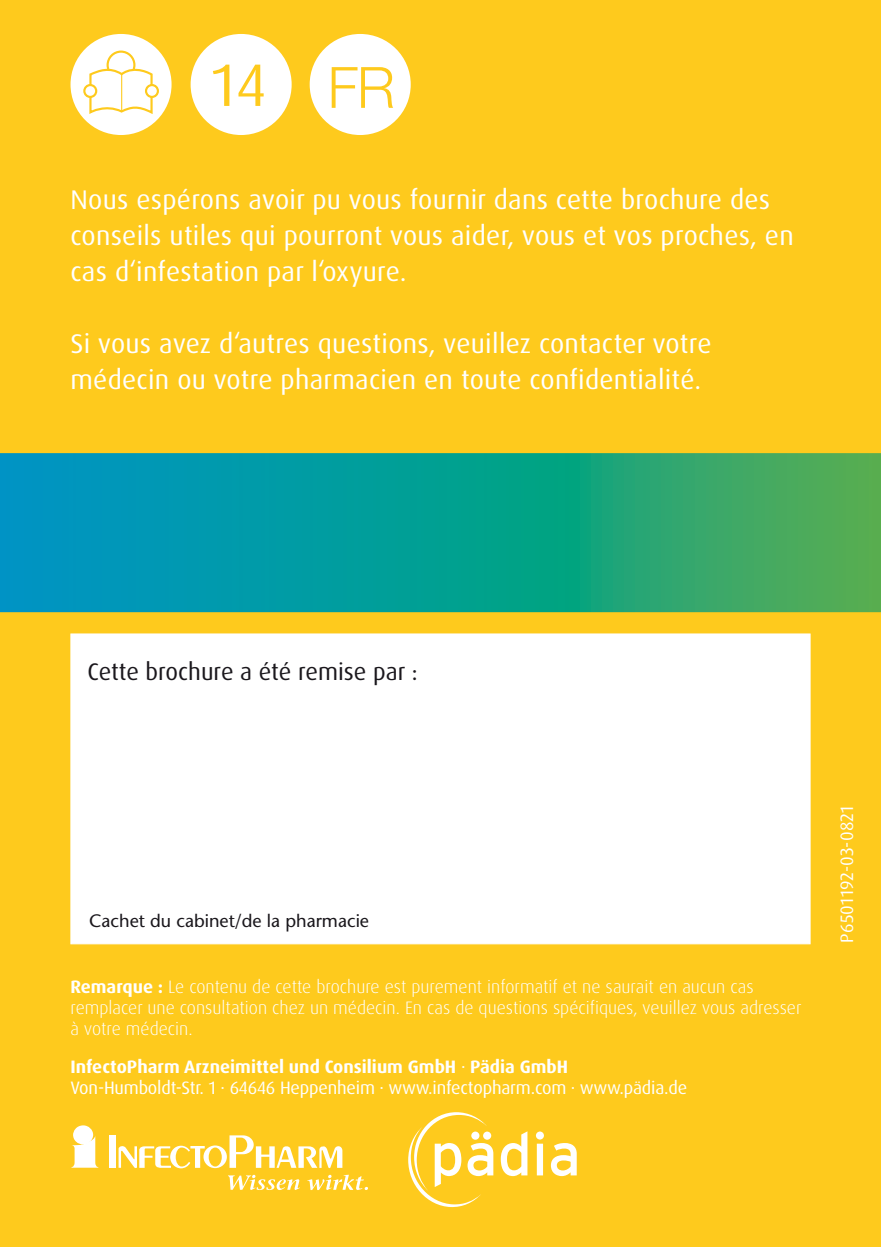
<style>
.page{position:relative;width:881px;height:1247px;background:#feca1d}
.page>*{position:absolute;margin:0;border:0;box-sizing:border-box;transform-origin:0 0}
.t1{font:60px "Dax OT";color:#feca1d}
.t2{font:27px/36px "Dax OT";letter-spacing:.01em;color:#fff}
.t3{font:24px "Dax OT";color:#1a171c}
.t4{font:300 18px/21px "Dax OT";color:#fff}
.t5{font:18px/21px "Dax OT";letter-spacing:-.01em;color:#fff}
.t6{font:500 18px "Stone Sans Std";color:#1a171c}
.t7{font:18px "Dax OT";letter-spacing:.01em;color:#fff}
.s1{font-family:"Helvetica Neue LT Std";font-weight:300;font-size:57px}
.s2{font-weight:700}
</style>
<div class="page">
<svg style="left:0;top:453px;width:881px;height:159px;background:#14a08e"></svg>
<div style="left:71px;top:34px;width:101px;height:101px;background:#fff;border-radius:50%"></div>
<div style="left:71px;top:633px;width:739px;height:311px;background:#fff;border:1px solid #fff"></div>
<div style="left:73px;top:1125px;width:20px;height:19px;background:#fff;border-radius:50%"></div>
<svg style="left:72px;top:1135px;width:26px;height:32px"></svg>
<div style="left:109px;top:1135px;width:7px;height:32px;background:#fff"></div>
<svg style="left:119px;top:1135px;width:249px;height:55px"></svg>
<div style="left:107px;top:51px;width:28px;height:28px;border:2px solid #feca1d;border-radius:50%"></div>
<svg style="left:89px;top:64px;width:64px;height:50px"></svg>
<div style="left:84px;top:85px;width:12px;height:12px;background:#fff;border-radius:50%"></div>
<div style="left:83px;top:84px;width:14px;height:14px;border:2px solid #feca1d;border-radius:50%"></div>
<div style="left:146px;top:85px;width:12px;height:12px;background:#fff;border-radius:50%"></div>
<div style="left:145px;top:84px;width:14px;height:14px;border:2px solid #feca1d;border-radius:50%"></div>
<hr style="left:121px;top:74px;width:1px;height:37px;background:#feca1d">
<div style="left:191px;top:34px;width:101px;height:101px;background:#fff;border-radius:50%"></div>
<div style="left:310px;top:34px;width:101px;height:101px;background:#fff;border-radius:50%"></div>
<svg style="left:408px;top:1112px;width:169px;height:95px"></svg>
<h1 class="t1" style="left:212px;top:47px;width:185px">14 <span class="s1">FR</span></h1>
<p class="t2" style="left:71px;top:182px;width:725px">Nous espérons avoir pu vous fournir dans cette brochure des conseils utiles qui pourront vous aider, vous et vos proches, en cas d‘infestation par l‘oxyure.</p>
<p class="t2" style="left:71px;top:326px;width:643px">Si vous avez d‘autres questions, veuillez contacter votre médecin ou votre pharmacien en toute confidentialité.</p>
<p class="t3" style="left:88px;top:656px;width:332px">Cette brochure a été remise par :</p>
<p class="t6" style="left:89px;top:910px;width:281px">Cachet du cabinet/de la pharmacie</p>
<p class="t4" style="left:71px;top:976px;width:732px"><span class="s2">Remarque :</span> Le contenu de cette brochure est purement informatif et ne saurait en aucun cas remplacer une consultation chez un médecin. En cas de questions spécifiques, veuillez vous adresser à votre médecin.</p>
<p class="t5" style="left:71px;top:1056px;width:618px"><span class="s2">InfectoPharm Arzneimittel und Consilium GmbH</span> · <span class="s2">Pädia GmbH<br></span>Von-Humboldt-Str. 1 · 64646 Heppenheim · www.infectopharm.com · www.pädia.de</p>
<p class="t7" style="left:835px;top:942px;width:138px;rotate:-90deg">P6501192-03-0821</p>
</div>
